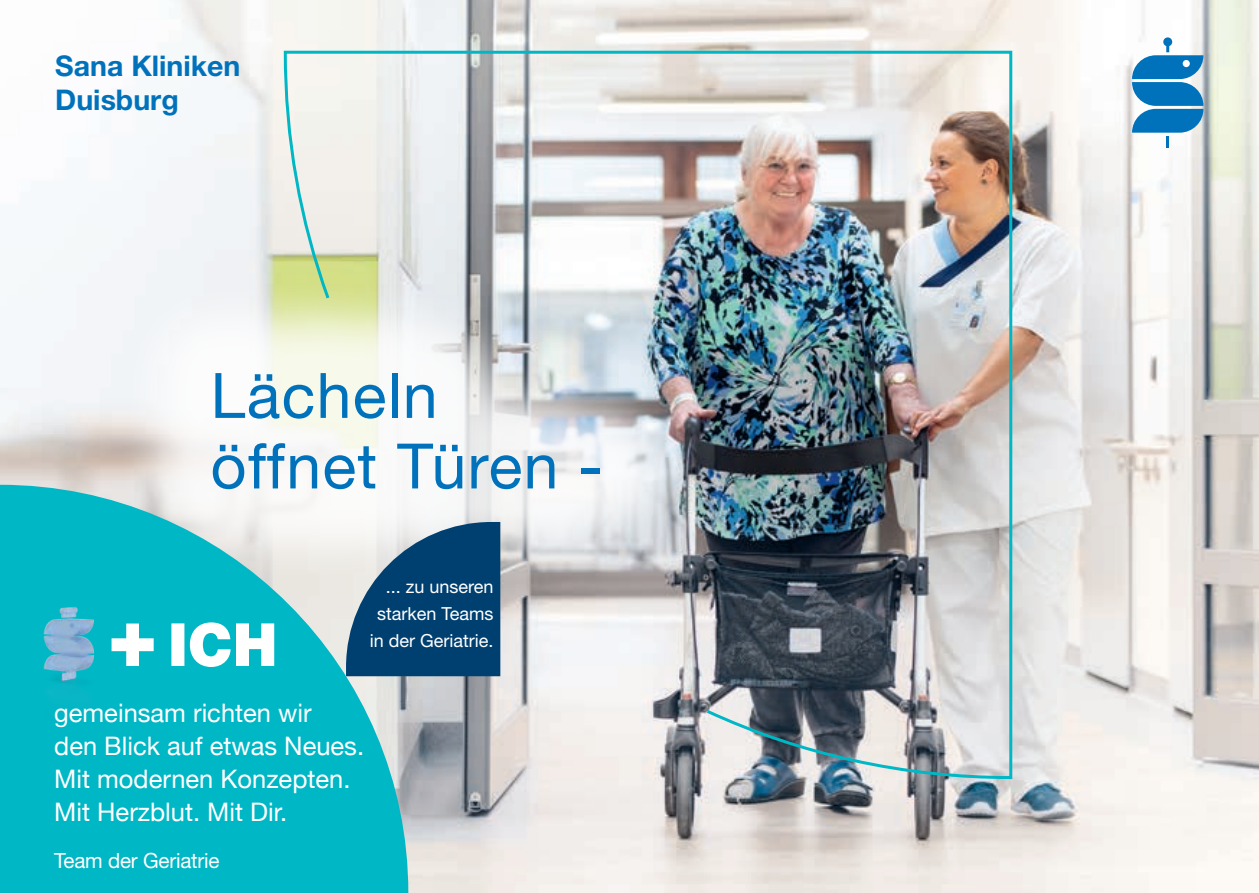
<style>
.page{position:relative;width:1259px;height:893px;background:#fff}
.page>*{position:absolute;margin:0;border:0;box-sizing:border-box;transform-origin:0 0}
.t1{font:62.7px/70.5px "Helvetica Neue LT Std";letter-spacing:.02em;color:#0072bc}
.t2{font:700 28.5px/34.5px "Helvetica Neue LT Pro";color:#0072bc}
.t3{font:25.5px/33px "Helvetica Neue";color:#fff}
.t4{font:21px "Helvetica Neue LT Std";letter-spacing:-.01em;color:#fff}
.t5{font:18px/27px "Helvetica Neue LT Std";color:#fff;text-align:right}
</style>
<div class="page">
<img style="left:0;top:0;width:1259px;height:893px">
<div style="left:116px;top:276px;width:580px;height:311px;background:#fff;opacity:.84"></div>
<svg style="left:0;top:485px;width:408px;height:408px;background:#15bbc8"></svg>
<img style="left:282px;top:49px;width:731px;height:731px">
<svg style="left:346px;top:522px;width:154px;height:154px;background:#2d6188"></svg>
<svg style="left:112px;top:622px;width:162px;height:45px"></svg>
<img style="left:26px;top:601px;width:86px;height:123px">
<svg style="left:1132px;top:37px;width:71px;height:111px"></svg>
<p class="t2" style="left:55px;top:48px;width:187px">Sana Kliniken<br>Duisburg</p>
<h1 class="t1" style="left:210px;top:359px;width:394px">Lächeln öffnet Türen -</h1>
<p class="t5" style="left:370px;top:572px;width:125px">... zu unseren starken Teams in der Geriatrie.</p>
<p class="t3" style="left:54px;top:698px;width:311px">gemeinsam richten wir<br>den Blick auf etwas Neues.<br>Mit modernen Konzepten.<br>Mit Herzblut. Mit Dir.</p>
<p class="t4" style="left:54px;top:848px;width:167px">Team der Geriatrie</p>
</div>
